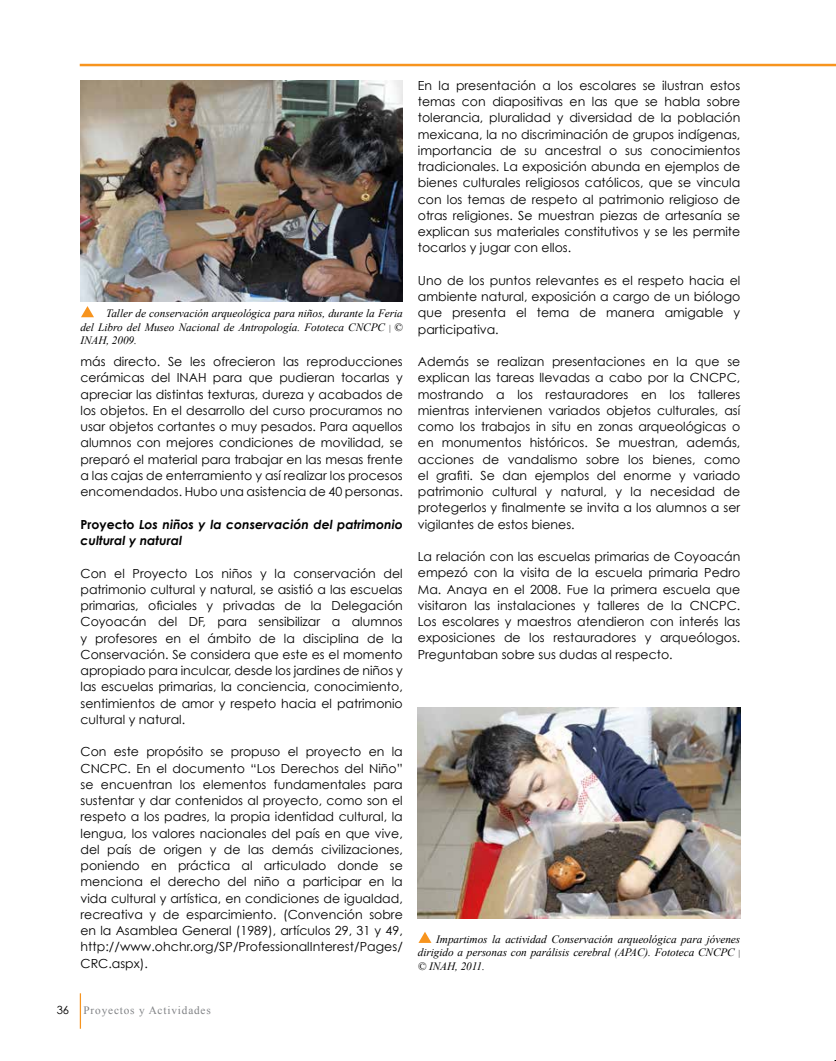
<style>
.page{position:relative;width:836px;height:1061px;background:#fff}
.page>*{position:absolute;margin:0;border:0;box-sizing:border-box;transform-origin:0 0}
.t1{font:12.5px/16.2px "Century Gothic";color:#000;text-align:justify}
.t2{font:italic 700 12.5px/16.2px "Century Gothic";color:#000}
.t3{font:italic 11.25px/13.5px "Times New Roman";letter-spacing:-.005em;color:#000;text-align:justify}
.t4{font:11.25px "Times New Roman";letter-spacing:.075em;color:#808285}
.t5{font:11.25px "Century Gothic";color:#000}
.s1{font-style:normal;font-size:8.75px}
.s2{font-style:normal}
</style>
<div class="page">
<hr style="left:80px;top:993px;width:1px;height:36px;background:#f7941e">
<hr style="left:80px;top:64px;width:756px;height:2px;background:#f7941e">
<svg style="left:418px;top:932px;width:13px;height:11px"></svg>
<img style="left:80px;top:80px;width:323px;height:221px">
<svg style="left:81px;top:306px;width:13px;height:11px"></svg>
<img style="left:418px;top:707px;width:322px;height:212px">
<p class="t3" style="left:80px;top:306px;width:324px;text-indent:26px">Taller de conservación arqueológica para niños, durante la Feria del Libro del Museo Nacional de Antropología. Fototeca CNCPC <span class="s1">|</span> © INAH, 2009.</p>
<p class="t1" style="left:80px;top:353px;width:324px">más directo. Se les ofrecieron las reproducciones cerámicas del INAH para que pudieran tocarlas y apreciar las distintas texturas, dureza y acabados de los objetos. En el desarrollo del curso procuramos no usar objetos cortantes o muy pesados. Para aquellos alumnos con mejores condiciones de movilidad, se preparó el material para trabajar en las mesas frente a las cajas de enterramiento y así realizar los procesos encomendados. Hubo una asistencia de 40 personas.</p>
<p class="t2" style="left:80px;top:516px;width:324px"><span class="s2">Proyecto</span> Los niños y la conservación del patrimonio cultural y natural</p>
<p class="t1" style="left:80px;top:565px;width:324px">Con el Proyecto Los niños y la conservación del patrimonio cultural y natural, se asistió a las escuelas primarias, oficiales y privadas de la Delegación Coyoacán del DF, para sensibilizar a alumnos y profesores en el ámbito de la disciplina de la Conservación. Se considera que este es el momento apropiado para inculcar, desde los jardines de niños y las escuelas primarias, la conciencia, conocimiento, sentimientos de amor y respeto hacia el patrimonio cultural y natural.</p>
<p class="t1" style="left:80px;top:743px;width:324px">Con este propósito se propuso el proyecto en la CNCPC. En el documento “Los Derechos del Niño” se encuentran los elementos fundamentales para sustentar y dar contenidos al proyecto, como son el respeto a los padres, la propia identidad cultural, la lengua, los valores nacionales del país en que vive, del país de origen y de las demás civilizaciones, poniendo en práctica al articulado donde se menciona el derecho del niño a participar en la vida cultural y artística, en condiciones de igualdad, recreativa y de esparcimiento. (Convención sobre en la Asamblea General (1989), artículos 29, 31 y 49, http://www.ohchr.org/SP/ProfessionalInterest/Pages/ CRC.aspx).</p>
<p class="t5" style="left:57px;top:1003px;width:14px">36</p>
<p class="t4" style="left:84px;top:1002px;width:129px">Proyectos y Actividades</p>
<p class="t1" style="left:418px;top:77px;width:324px">En la presentación a los escolares se ilustran estos temas con diapositivas en las que se habla sobre tolerancia, pluralidad y diversidad de la población mexicana, la no discriminación de grupos indígenas, importancia de su ancestral o sus conocimientos tradicionales. La exposición abunda en ejemplos de bienes culturales religiosos católicos, que se vincula con los temas de respeto al patrimonio religioso de otras religiones. Se muestran piezas de artesanía se explican sus materiales constitutivos y se les permite tocarlos y jugar con ellos.</p>
<p class="t1" style="left:418px;top:272px;width:324px">Uno de los puntos relevantes es el respeto hacia el ambiente natural, exposición a cargo de un biólogo que presenta el tema de manera amigable y participativa.</p>
<p class="t1" style="left:418px;top:353px;width:324px">Además se realizan presentaciones en la que se explican las tareas llevadas a cabo por la CNCPC, mostrando a los restauradores en los talleres mientras intervienen variados objetos culturales, así como los trabajos in situ en zonas arqueológicas o en monumentos históricos. Se muestran, además, acciones de vandalismo sobre los bienes, como el grafiti. Se dan ejemplos del enorme y variado patrimonio cultural y natural, y la necesidad de protegerlos y finalmente se invita a los alumnos a ser vigilantes de estos bienes.</p>
<p class="t1" style="left:418px;top:548px;width:324px">La relación con las escuelas primarias de Coyoacán empezó con la visita de la escuela primaria Pedro Ma. Anaya en el 2008. Fue la primera escuela que visitaron las instalaciones y talleres de la CNCPC.<br>Los escolares y maestros atendieron con interés las exposiciones de los restauradores y arqueólogos.<br>Preguntaban sobre sus dudas al respecto.</p>
<p class="t3" style="left:418px;top:932px;width:324px;text-indent:18px">Impartimos la actividad Conservación arqueológica para jóvenes dirigido a personas con parálisis cerebral (APAC). Fototeca CNCPC <span class="s1">| </span>© INAH, 2011.</p>
</div>
